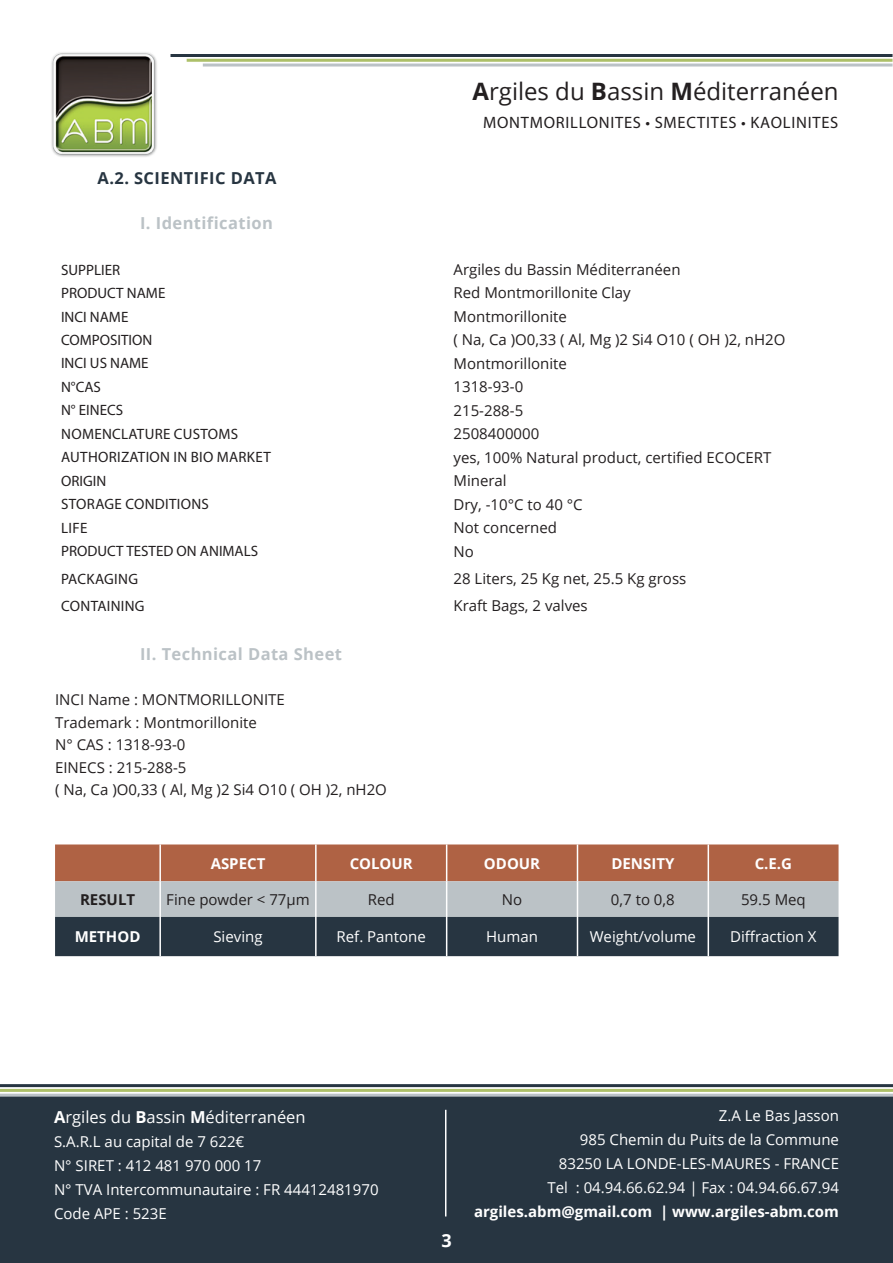
<style>
.page{position:relative;width:893px;height:1263px;background:#fff}
.page>*{position:absolute;margin:0;border:0;box-sizing:border-box;transform-origin:0 0}
.t1{font:24px "Open Sans";color:#231f20}
.t2{font:700 18px "Open Sans";color:#fff}
.t3{font:16.5px "Myriad Pro";letter-spacing:.045em;color:#231f20}
.t4{font:700 16.5px "Open Sans";letter-spacing:.025em;color:#bbc2c6}
.t5{font:16.5px "Open Sans";color:#fff}
.t6{font:700 16.5px "Open Sans";letter-spacing:.025em;color:#273541}
.t7{font:15px/22.5px "Open Sans";color:#231f20}
.t8{font:15px/24px "Open Sans";color:#fff}
.t9{font:15px "Myriad Pro";color:#231f20}
.t10{font:15px "Myriad Pro";letter-spacing:.02em;color:#231f20}
.t11{font:700 15px "Open Sans";color:#fff}
.t12{font:700 15px "Open Sans";color:#231f20}
.s1{font-weight:700}
</style>
<div class="page">
<div style="left:0;top:1094px;width:893px;height:169px;background:#273541"></div>
<hr style="left:0;top:1084px;width:893px;height:3px;background:#273541">
<hr style="left:0;top:1089px;width:893px;height:3px;background:#adc069">
<hr style="left:0;top:1094px;width:893px;height:3px;background:#bbc2c6">
<img style="left:51px;top:52px;width:106px;height:105px">
<hr style="left:171px;top:54px;width:721px;height:3px;background:#273541">
<hr style="left:187px;top:59px;width:705px;height:3px;background:#adc069">
<hr style="left:203px;top:64px;width:689px;height:3px;background:#bbc2c6">
<hr style="left:445px;top:1110px;width:1px;height:106px;background:#fff">
<svg style="left:55px;top:844px;width:783px;height:112px;background:#84726d"></svg>
<hr style="left:159px;top:844px;width:2px;height:37px;background:#fff">
<hr style="left:159px;top:881px;width:2px;height:36px;background:#fff">
<hr style="left:159px;top:917px;width:2px;height:39px;background:#fff">
<hr style="left:315px;top:844px;width:2px;height:37px;background:#fff">
<hr style="left:315px;top:881px;width:2px;height:36px;background:#fff">
<hr style="left:315px;top:917px;width:2px;height:39px;background:#fff">
<hr style="left:446px;top:844px;width:1px;height:37px;background:#fff">
<hr style="left:446px;top:881px;width:1px;height:36px;background:#fff">
<hr style="left:446px;top:917px;width:1px;height:39px;background:#fff">
<hr style="left:577px;top:844px;width:1px;height:37px;background:#fff">
<hr style="left:577px;top:881px;width:1px;height:36px;background:#fff">
<hr style="left:577px;top:917px;width:1px;height:39px;background:#fff">
<hr style="left:708px;top:844px;width:1px;height:37px;background:#fff">
<hr style="left:708px;top:881px;width:1px;height:36px;background:#fff">
<hr style="left:708px;top:917px;width:1px;height:39px;background:#fff">
<h1 class="t1" style="left:472px;top:75px;width:368px"><span class="s1">A</span>rgiles du <span class="s1">B</span>assin <span class="s1">M</span>éditerranéen</h1>
<p class="t3" style="left:483px;top:113px;width:357px">MONTMORILLONITES • SMECTITES • KAOLINITES</p>
<p class="t6" style="left:98px;top:166px;width:180px">A.2. SCIENTIFIC DATA</p>
<p class="t4" style="left:140px;top:211px;width:134px">I. Identification</p>
<p class="t9" style="left:61px;top:260px;width:61px">SUPPLIER</p>
<p class="t7" style="left:454px;top:258px;width:228px">Argiles du Bassin Méditerranéen</p>
<p class="t9" style="left:61px;top:284px;width:106px">PRODUCT NAME</p>
<p class="t7" style="left:454px;top:281px;width:179px">Red Montmorillonite Clay</p>
<p class="t9" style="left:61px;top:307px;width:69px">INCI NAME</p>
<p class="t7" style="left:454px;top:305px;width:115px">Montmorillonite</p>
<p class="t9" style="left:61px;top:331px;width:93px">COMPOSITION</p>
<p class="t7" style="left:454px;top:328px;width:333px">( Na, Ca )O0,33 ( Al, Mg )2 Si4 O10 ( OH )2, nH2O</p>
<p class="t9" style="left:61px;top:354px;width:89px">INCI US NAME</p>
<p class="t7" style="left:454px;top:352px;width:115px">Montmorillonite</p>
<p class="t9" style="left:61px;top:378px;width:41px">N°CAS</p>
<p class="t7" style="left:454px;top:375px;width:71px">1318-93-0</p>
<p class="t9" style="left:61px;top:401px;width:64px">N° EINECS</p>
<p class="t7" style="left:454px;top:399px;width:71px">215-288-5</p>
<p class="t10" style="left:61px;top:425px;width:179px">NOMENCLATURE CUSTOMS</p>
<p class="t7" style="left:454px;top:422px;width:87px">2508400000</p>
<p class="t10" style="left:61px;top:448px;width:211px">AUTHORIZATION IN BIO MARKET</p>
<p class="t7" style="left:454px;top:445px;width:319px">yes, 100% Natural product, certified ECOCERT</p>
<p class="t9" style="left:61px;top:472px;width:47px">ORIGIN</p>
<p class="t7" style="left:454px;top:469px;width:55px">Mineral</p>
<p class="t10" style="left:61px;top:495px;width:149px">STORAGE CONDITIONS</p>
<p class="t7" style="left:454px;top:492px;width:131px">Dry, -10°C to 40 °C</p>
<p class="t9" style="left:61px;top:518px;width:28px">LIFE</p>
<p class="t7" style="left:454px;top:516px;width:105px">Not concerned</p>
<p class="t9" style="left:61px;top:542px;width:199px">PRODUCT TESTED ON ANIMALS</p>
<p class="t7" style="left:454px;top:539px;width:22px">No</p>
<p class="t10" style="left:61px;top:569px;width:78px">PACKAGING</p>
<p class="t7" style="left:454px;top:567px;width:234px">28 Liters, 25 Kg net, 25.5 Kg gross</p>
<p class="t10" style="left:61px;top:597px;width:85px">CONTAINING</p>
<p class="t7" style="left:454px;top:594px;width:136px">Kraft Bags, 2 valves</p>
<p class="t4" style="left:140px;top:643px;width:203px">II. Technical Data Sheet</p>
<p class="t7" style="left:55px;top:688px;width:333px">INCI Name : MONTMORILLONITE<br>Trademark : Montmorillonite<br>N° CAS : 1318-93-0<br>EINECS : 215-288-5<br>( Na, Ca )O0,33 ( Al, Mg )2 Si4 O10 ( OH )2, nH2O</p>
<p class="t11" style="left:211px;top:853px;width:56px">ASPECT</p>
<p class="t11" style="left:350px;top:853px;width:65px">COLOUR</p>
<p class="t11" style="left:484px;top:853px;width:58px">ODOUR</p>
<p class="t11" style="left:611px;top:853px;width:64px">DENSITY</p>
<p class="t11" style="left:755px;top:853px;width:39px">C.E.G</p>
<p class="t12" style="left:80px;top:889px;width:57px">RESULT</p>
<p class="t7" style="left:166px;top:888px;width:145px">Fine powder &lt; 77μm</p>
<p class="t7" style="left:368px;top:888px;width:28px">Red</p>
<p class="t7" style="left:502px;top:888px;width:22px">No</p>
<p class="t7" style="left:611px;top:888px;width:65px">0,7 to 0,8</p>
<p class="t7" style="left:741px;top:888px;width:66px">59.5 Meq</p>
<p class="t11" style="left:75px;top:926px;width:67px">METHOD</p>
<p class="t8" style="left:213px;top:924px;width:51px">Sieving</p>
<p class="t8" style="left:337px;top:924px;width:91px">Ref. Pantone</p>
<p class="t8" style="left:486px;top:924px;width:53px">Human</p>
<p class="t8" style="left:590px;top:924px;width:108px">Weight/volume</p>
<p class="t8" style="left:730px;top:924px;width:88px">Diffraction X</p>
<p class="t5" style="left:54px;top:1106px;width:253px"><span class="s1">A</span>rgiles du <span class="s1">B</span>assin <span class="s1">M</span>éditerranéen</p>
<p class="t8" style="left:54px;top:1129px;width:326px">S.A.R.L au capital de 7 622€<br>N° SIRET : 412 481 970 000 17<br>N° TVA Intercommunautaire : FR 44412481970<br>Code APE : 523E</p>
<p class="t2" style="left:441px;top:1228px;width:12px">3</p>
<p class="t8" style="left:547px;top:1103px;width:293px;text-align:right">Z.A Le Bas Jasson<br>985 Chemin du Puits de la Commune<br>83250 LA LONDE-LES-MAURES - FRANCE<br>Tel : 04.94.66.62.94 | Fax : 04.94.66.67.94</p>
<p class="t11" style="left:474px;top:1201px;width:366px">argiles.abm@gmail.com | www.argiles-abm.com</p>
</div>
